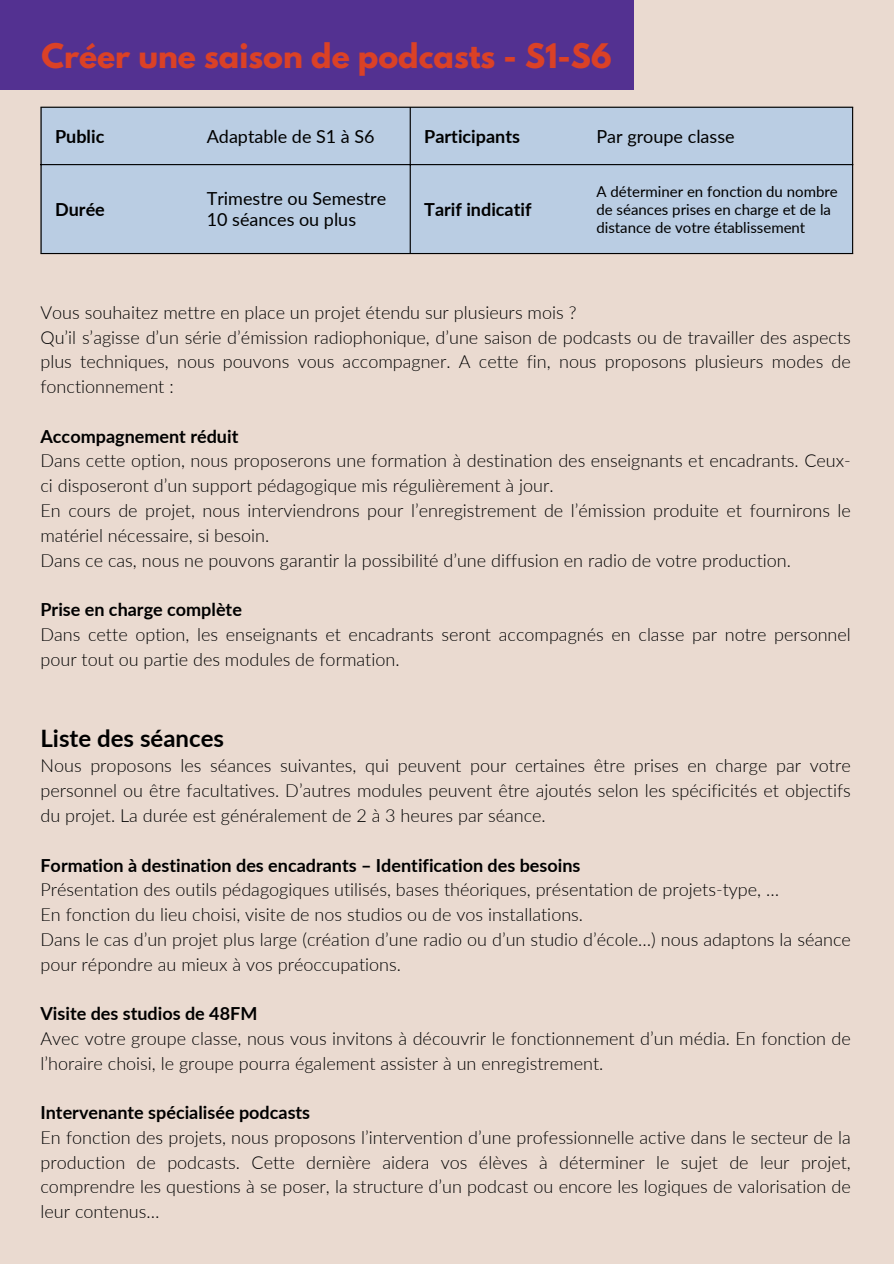
<style>
.page{position:relative;width:894px;height:1264px;background:#fff}
.page>*{position:absolute;margin:0;border:0;box-sizing:border-box;transform-origin:0 0}
.t1{font:700 30px "League Spartan";color:#db4126}
.t2{font:700 24px "Lato";color:#000}
.t3{font:300 18px/24.8px "Lato";color:#000}
.t4{font:700 18px "Lato";color:#000}
.t5{font:18px "Lato";color:#000}
.t6{font:15px/18px "Lato";color:#000}
</style>
<div class="page">
<div style="left:0;top:0;width:893px;height:1263px;background:#eadad0"></div>
<div style="left:42px;top:108px;width:809px;height:145px;background:#bacde3"></div>
<hr style="left:40px;top:108px;width:2px;height:145px;background:#000">
<hr style="left:409px;top:108px;width:1px;height:145px;background:#000">
<hr style="left:851px;top:108px;width:1px;height:145px;background:#000">
<hr style="left:40px;top:107px;width:812px;height:1px;background:#000">
<hr style="left:40px;top:164px;width:812px;height:1px;background:#000">
<hr style="left:40px;top:253px;width:812px;height:1px;background:#000">
<div style="left:0;top:0;width:633px;height:89px;background:#533191"></div>
<p class="t1" style="left:41px;top:41px;width:571px">Créer une saison de podcasts - S1-S6</p>
<p class="t4" style="left:55px;top:125px;width:51px">Public</p>
<h1 class="t5" style="left:207px;top:125px;width:169px">Adaptable de S1 à S6</h1>
<p class="t4" style="left:424px;top:125px;width:97px">Participants</p>
<p class="t5" style="left:596px;top:125px;width:140px">Par groupe classe</p>
<p class="t4" style="left:55px;top:198px;width:51px">Durée</p>
<p class="t5" style="left:207px;top:187px;width:181px">Trimestre ou Semestre</p>
<p class="t5" style="left:207px;top:208px;width:151px">10 séances ou plus</p>
<p class="t4" style="left:424px;top:198px;width:109px">Tarif indicatif</p>
<p class="t6" style="left:596px;top:182px;width:243px">A déterminer en fonction du nombre de séances prises en charge et de la distance de votre établissement</p>
<p class="t3" style="left:40px;top:299px;width:537px">Vous souhaitez mettre en place un projet étendu sur plusieurs mois ?</p>
<p class="t3" style="left:40px;top:324px;width:811px;text-align:justify">Qu’il s’agisse d’un série d’émission radiophonique, d’une saison de podcasts ou de travailler des aspects plus techniques, nous pouvons vous accompagner. A cette fin, nous proposons plusieurs modes de fonctionnement :</p>
<p class="t4" style="left:40px;top:425px;width:199px">Accompagnement réduit</p>
<p class="t3" style="left:40px;top:448px;width:811px">Dans cette option, nous proposerons une formation à destination des enseignants et encadrants. Ceux&shy;ci disposeront d’un support pédagogique mis régulièrement à jour.</p>
<p class="t3" style="left:40px;top:497px;width:811px">En cours de projet, nous interviendrons pour l’enregistrement de l’émission produite et fournirons le matériel nécessaire, si besoin.</p>
<p class="t3" style="left:40px;top:547px;width:752px">Dans ce cas, nous ne pouvons garantir la possibilité d’une diffusion en radio de votre production.</p>
<p class="t4" style="left:40px;top:598px;width:203px">Prise en charge complète</p>
<p class="t3" style="left:40px;top:621px;width:811px">Dans cette option, les enseignants et encadrants seront accompagnés en classe par notre personnel pour tout ou partie des modules de formation.</p>
<p class="t2" style="left:40px;top:723px;width:185px">Liste des séances</p>
<p class="t3" style="left:40px;top:753px;width:811px;text-align:justify">Nous proposons les séances suivantes, qui peuvent pour certaines être prises en charge par votre personnel ou être facultatives. D’autres modules peuvent être ajoutés selon les spécificités et objectifs du projet. La durée est généralement de 2 à 3 heures par séance.</p>
<p class="t4" style="left:40px;top:853px;width:541px">Formation à destination des encadrants – Identification des besoins</p>
<p class="t3" style="left:40px;top:877px;width:740px">Présentation des outils pédagogiques utilisés, bases théoriques, présentation de projets-type, …</p>
<p class="t3" style="left:40px;top:901px;width:544px">En fonction du lieu choisi, visite de nos studios ou de vos installations.</p>
<p class="t3" style="left:40px;top:926px;width:811px">Dans le cas d’un projet plus large (création d’une radio ou d’un studio d’école…) nous adaptons la séance pour répondre au mieux à vos préoccupations.</p>
<p class="t4" style="left:40px;top:1002px;width:218px">Visite des studios de 48FM</p>
<p class="t3" style="left:40px;top:1025px;width:811px">Avec votre groupe classe, nous vous invitons à découvrir le fonctionnement d’un média. En fonction de l’horaire choisi, le groupe pourra également assister à un enregistrement.</p>
<p class="t4" style="left:40px;top:1101px;width:271px">Intervenante spécialisée podcasts</p>
<p class="t3" style="left:40px;top:1124px;width:811px;text-align:justify">En fonction des projets, nous proposons l’intervention d’une professionnelle active dans le secteur de la production de podcasts. Cette dernière aidera vos élèves à déterminer le sujet de leur projet, comprendre les questions à se poser, la structure d’un podcast ou encore les logiques de valorisation de leur contenus…</p>
</div>
